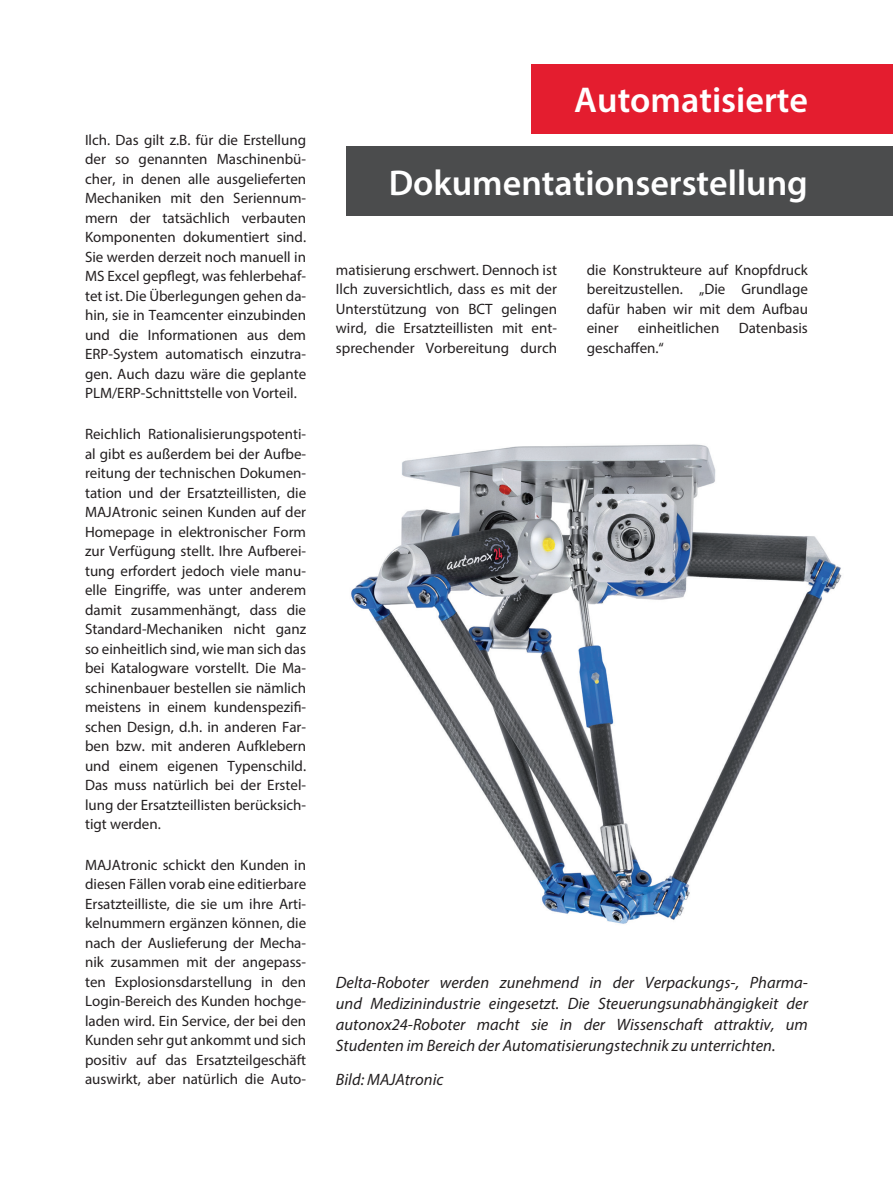
<style>
.page{position:relative;width:893px;height:1188px;background:#fff}
.page>*{position:absolute;margin:0;border:0;box-sizing:border-box;transform-origin:0 0}
.t1{font:600 36px "Myriad Pro";color:#fff}
.t2{font:italic 16.5px/21px "Myriad Pro";color:#231f20;text-align:justify}
.t3{font:15px/19.5px "Myriad Pro";color:#231f20;text-align:justify}
</style>
<div class="page">
<img style="left:351px;top:444px;width:491px;height:480px">
<div style="left:532px;top:64px;width:361px;height:69px;background:#e41d2f"></div>
<div style="left:346px;top:146px;width:547px;height:70px;background:#4b4c4d"></div>
<p class="t3" style="left:85px;top:130px;width:223px">Ilch. Das gilt z.B. für die Erstellung der so genannten Maschinenbü&shy;cher, in denen alle ausgelieferten Mechaniken mit den Seriennum&shy;mern der tatsächlich verbauten Komponenten dokumentiert sind.<br>Sie werden derzeit noch manuell in MS Excel gepflegt, was fehlerbehaf&shy;tet ist. Die Überlegungen gehen da&shy;hin, sie in Teamcenter einzubinden und die Informationen aus dem ERP-System automatisch einzutra&shy;gen. Auch dazu wäre die geplante PLM/ERP-Schnittstelle von Vorteil.</p>
<p class="t3" style="left:85px;top:424px;width:223px">Reichlich Rationalisierungspotenti&shy;al gibt es außerdem bei der Aufbe&shy;reitung der technischen Dokumen&shy;tation und der Ersatzteillisten, die MAJAtronic seinen Kunden auf der Homepage in elektronischer Form zur Verfügung stellt. Ihre Aufberei&shy;tung erfordert jedoch viele manu&shy;elle Eingriffe, was unter anderem damit zusammenhängt, dass die Standard-Mechaniken nicht ganz so einheitlich sind, wie man sich das bei Katalogware vorstellt. Die Ma&shy;schinenbauer bestellen sie nämlich meistens in einem kundenspezifi&shy;schen Design, d.h. in anderen Far&shy;ben bzw. mit anderen Aufklebern und einem eigenen Typenschild.<br>Das muss natürlich bei der Erstel&shy;lung der Ersatzteillisten berücksich&shy;tigt werden.</p>
<p class="t3" style="left:85px;top:855px;width:223px">MAJAtronic schickt den Kunden in diesen Fällen vorab eine editierbare Ersatzteilliste, die sie um ihre Arti&shy;kelnummern ergänzen können, die nach der Auslieferung der Mecha&shy;nik zusammen mit der angepass&shy;ten Explosionsdarstellung in den Login-Bereich des Kunden hochge&shy;laden wird. Ein Service, der bei den Kunden sehr gut ankommt und sich positiv auf das Ersatzteilgeschäft auswirkt, aber natürlich die Auto-</p>
<h1 class="t1" style="left:574px;top:77px;width:235px">Automatisierte</h1>
<h1 class="t1" style="left:389px;top:160px;width:421px">Dokumentationserstellung</h1>
<p class="t3" style="left:336px;top:260px;width:223px">matisierung erschwert. Dennoch ist Ilch zuversichtlich, dass es mit der Unterstützung von BCT gelingen wird, die Ersatzteillisten mit ent&shy;sprechender Vorbereitung durch</p>
<p class="t3" style="left:587px;top:260px;width:223px">die Konstrukteure auf Knopfdruck bereitzustellen. „Die Grundlage dafür haben wir mit dem Aufbau einer</p>
<p class="t3" style="left:638px;top:318px;width:83px">einheitlichen</p>
<p class="t3" style="left:739px;top:318px;width:71px">Datenbasis</p>
<p class="t3" style="left:587px;top:338px;width:79px">geschaffen.“</p>
<p class="t2" style="left:336px;top:972px;width:473px">Delta-Roboter werden zunehmend in der Verpackungs-, Pharma&shy;und Medizinindustrie eingesetzt. Die Steuerungsunabhängigkeit der autonox24-Roboter macht sie in der Wissenschaft attraktiv, um Studenten im Bereich der Automatisierungstechnik zu unterrichten.</p>
<p class="t2" style="left:336px;top:1069px;width:109px">Bild: MAJAtronic</p>
</div>
